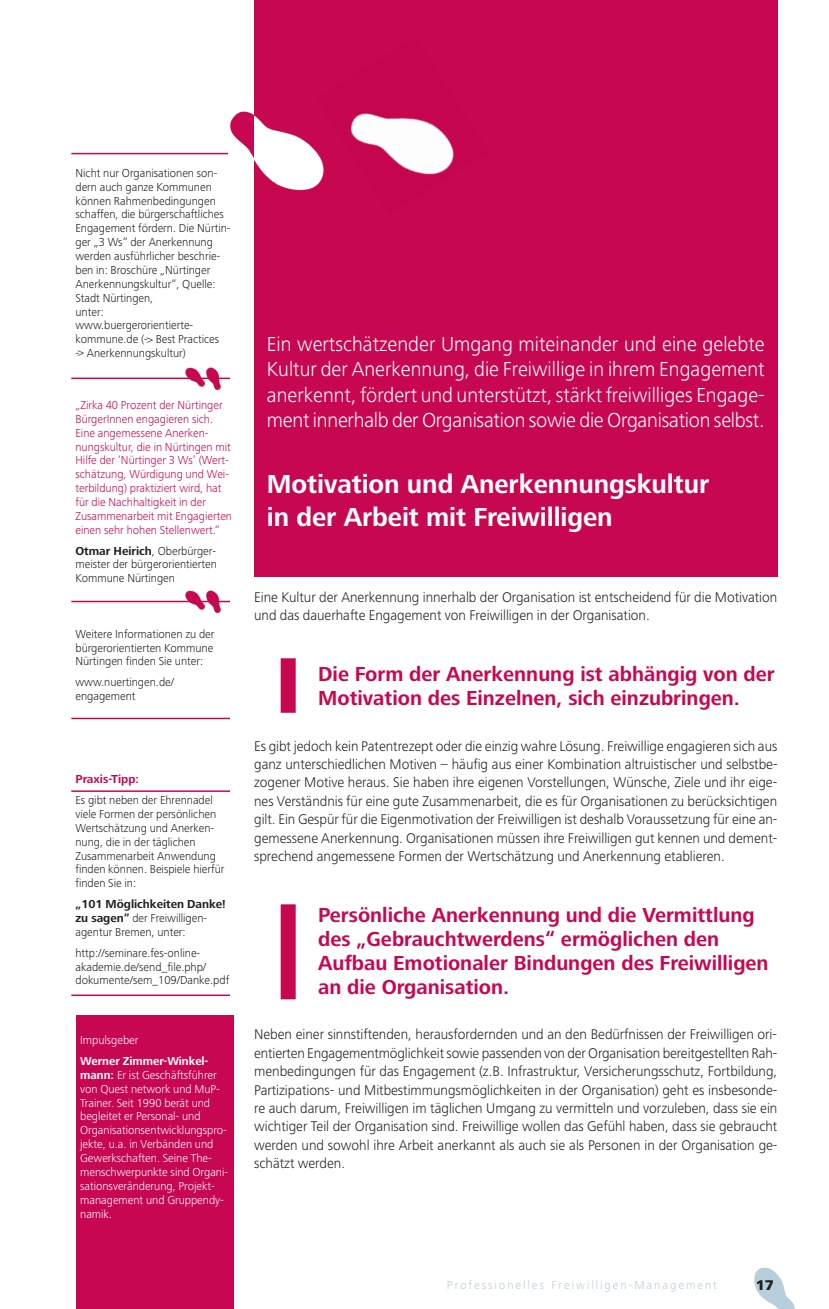
<style>
.page{position:relative;width:829px;height:1309px;background:#fff}
.page>*{position:absolute;margin:0;border:0;box-sizing:border-box;transform-origin:0 0}
.t1{font:700 27px/33px "Frutiger Next LT";letter-spacing:-.005em;color:#fff}
.t2{font:300 21px/25.5px "Frutiger Next LT";letter-spacing:-.015em;color:#fff;text-align:justify}
.t3{font:700 21px/24px "Frutiger Next LT";color:#c70851}
.t4{font:800 14.7px "Frutiger Next LT";color:#231f20}
.t5{font:300 14.55px/18.5px "Frutiger Next LT";letter-spacing:-.005em;color:#231f20;text-align:justify}
.t6{font:300 12px/14px "Frutiger Next LT";letter-spacing:-.005em;color:#231f20}
.t7{font:300 12px/14px "Frutiger Next LT";letter-spacing:-.005em;color:#fff}
.t8{font:300 12px/14px "Frutiger Next LT";letter-spacing:-.005em;color:#c70851}
.t9{font:300 12px "Frutiger Next LT";letter-spacing:.16em;color:#b6ceda}
.t10{font:700 12px "Frutiger Next LT";letter-spacing:-.005em;color:#c70851}
.s1{font-weight:700}
</style>
<div class="page">
<div style="left:254px;top:0;width:523px;height:577px;background:#c70851"></div>
<img style="left:754px;top:1267px;width:41px;height:42px">
<img style="left:183px;top:367px;width:43px;height:24px">
<hr style="left:71px;top:378px;width:159px;height:1px;background:#c70851">
<img style="left:183px;top:590px;width:43px;height:24px">
<hr style="left:71px;top:601px;width:159px;height:1px;background:#c70851">
<hr style="left:71px;top:718px;width:159px;height:1px;background:#c70851">
<hr style="left:71px;top:153px;width:159px;height:1px;background:#c70851">
<hr style="left:71px;top:790px;width:159px;height:2px;background:#c70851">
<hr style="left:71px;top:994px;width:159px;height:2px;background:#c70851">
<div style="left:281px;top:658px;width:15px;height:55px;background:#c70851"></div>
<div style="left:281px;top:904px;width:15px;height:95px;background:#c70851"></div>
<div style="left:76px;top:1014px;width:157px;height:295px;background:#c70851"></div>
<img style="left:229px;top:111px;width:25px;height:47px">
<img style="left:254px;top:115px;width:60px;height:76px">
<img style="left:317px;top:113px;width:137px;height:72px">
<p class="t6" style="left:75px;top:167px;width:157px">Nicht nur Organisationen son&shy;dern auch ganze Kommunen können Rahmenbedingungen schaffen, die bürgerschaftliches<br>Engagement fördern. Die Nürtin&shy;ger „3 Ws“ der Anerkennung werden ausführlicher beschrie&shy;ben in: Broschüre „Nürtinger<br>Anerkennungskultur“, Quelle:<br>Stadt Nürtingen,<br>unter:<br>www.buergerorientierte&shy;kommune.de (-&gt; Best Practices -&gt; Anerkennungskultur)</p>
<p class="t8" style="left:75px;top:399px;width:158px">„Zirka 40 Prozent der Nürtinger<br>BürgerInnen engagieren sich.<br>Eine angemessene Anerken&shy;nungskultur, die in Nürtingen mit<br>Hilfe der ‘Nürtinger 3 Ws’ (Wert&shy;schätzung, Würdigung und Wei&shy;terbildung) praktiziert wird, hat für die Nachhaltigkeit in der<br>Zusammenarbeit mit Engagierten einen sehr hohen Stellenwert.“</p>
<p class="t6" style="left:75px;top:545px;width:143px;text-align:justify"><span class="s1">Otmar Heirich</span>, Oberbürger&shy;meister der bürgerorientierten Kommune Nürtingen</p>
<p class="t6" style="left:75px;top:628px;width:141px;text-align:justify">Weitere Informationen zu der bürgerorientierten Kommune Nürtingen finden Sie unter:</p>
<p class="t6" style="left:75px;top:676px;width:100px">www.nuertingen.de/ engagement</p>
<p class="t10" style="left:75px;top:774px;width:65px">Praxis-Tipp:</p>
<p class="t6" style="left:75px;top:794px;width:150px">Es gibt neben der Ehrennadel viele Formen der persönlichen<br>Wertschätzung und Anerken&shy;nung, die in der täglichen<br>Zusammenarbeit Anwendung finden können. Beispiele hierfür finden Sie in:</p>
<p class="t6" style="left:75px;top:898px;width:152px"><span class="s1">„101 Möglichkeiten Danke! zu sagen“</span> der Freiwilligen - agentur Bremen, unter:</p>
<p class="t6" style="left:75px;top:947px;width:155px">http://seminare.fes-online&shy;akademie.de/send_file.php/ dokumente/sem_109/Danke.pdf</p>
<p class="t7" style="left:80px;top:1034px;width:60px">Impulsgeber</p>
<p class="t7" style="left:80px;top:1055px;width:149px"><span class="s1">Werner Zimmer-Winkel&shy;mann:</span> Er ist Geschäftsführer von Quest network und MuP-<br>Trainer. Seit 1990 berät und begleitet er Personal- und<br>Organisationsentwicklungspro&shy;jekte, u.a. in Verbänden und<br>Gewerkschaften. Seine The&shy;menschwerpunkte sind Organi&shy;sationsveränderung, Projekt&shy;management und Gruppendy&shy;namik.</p>
<p class="t2" style="left:267px;top:333px;width:499px">Ein wertschätzender Umgang miteinander und eine gelebte Kultur der Anerkennung, die Freiwillige in ihrem Engagement anerkennt, fördert und unterstützt, stärkt freiwilliges Engage&shy;ment innerhalb der Organisation sowie die Organisation selbst.</p>
<h1 class="t1" style="left:267px;top:470px;width:444px">Motivation und Anerkennungskultur in der Arbeit mit Freiwilligen</h1>
<p class="t5" style="left:254px;top:589px;width:524px">Eine Kultur der Anerkennung innerhalb der Organisation ist entscheidend für die Motivation und das dauerhafte Engagement von Freiwilligen in der Organisation.</p>
<h2 class="t3" style="left:318px;top:663px;width:458px">Die Form der Anerkennung ist abhängig von der<br>Motivation des Einzelnen, sich einzubringen.</h2>
<p class="t5" style="left:254px;top:738px;width:525px">Es gibt jedoch kein Patentrezept oder die einzig wahre Lösung. Freiwillige engagieren sich aus ganz unterschiedlichen Motiven – häufig aus einer Kombination altruistischer und selbstbe&shy;zogener Motive heraus. Sie haben ihre eigenen Vorstellungen, Wünsche, Ziele und ihr eige&shy;nes Verständnis für eine gute Zusammenarbeit, die es für Organisationen zu berücksichtigen gilt. Ein Gespür für die Eigenmotivation der Freiwilligen ist deshalb Voraussetzung für eine an&shy;gemessene Anerkennung. Organisationen müssen ihre Freiwilligen gut kennen und dement&shy;sprechend angemessene Formen der Wertschätzung und Anerkennung etablieren.</p>
<h2 class="t3" style="left:318px;top:904px;width:452px">Persönliche Anerkennung und die Vermittlung des „Gebrauchtwerdens“ ermöglichen den Aufbau Emotionaler Bindungen des Freiwilligen an die Organisation.</h2>
<p class="t5" style="left:254px;top:1026px;width:525px">Neben einer sinnstiftenden, herausfordernden und an den Bedürfnissen der Freiwilligen ori&shy;entierten Engagementmöglichkeit sowie passenden von der Organisation bereitgestellten Rah&shy;menbedingungen für das Engagement (z.B. Infrastruktur, Versicherungsschutz, Fortbildung, Partizipations- und Mitbestimmungsmöglichkeiten in der Organisation) geht es insbesonde&shy;re auch darum, Freiwilligen im täglichen Umgang zu vermitteln und vorzuleben, dass sie ein wichtiger Teil der Organisation sind. Freiwillige wollen das Gefühl haben, dass sie gebraucht werden und sowohl ihre Arbeit anerkannt als auch sie als Personen in der Organisation ge&shy;schätzt werden.</p>
<p class="t9" style="left:447px;top:1280px;width:271px">Professionelles Freiwilligen-Management</p>
<p class="t4" style="left:755px;top:1279px;width:20px">17</p>
</div>
